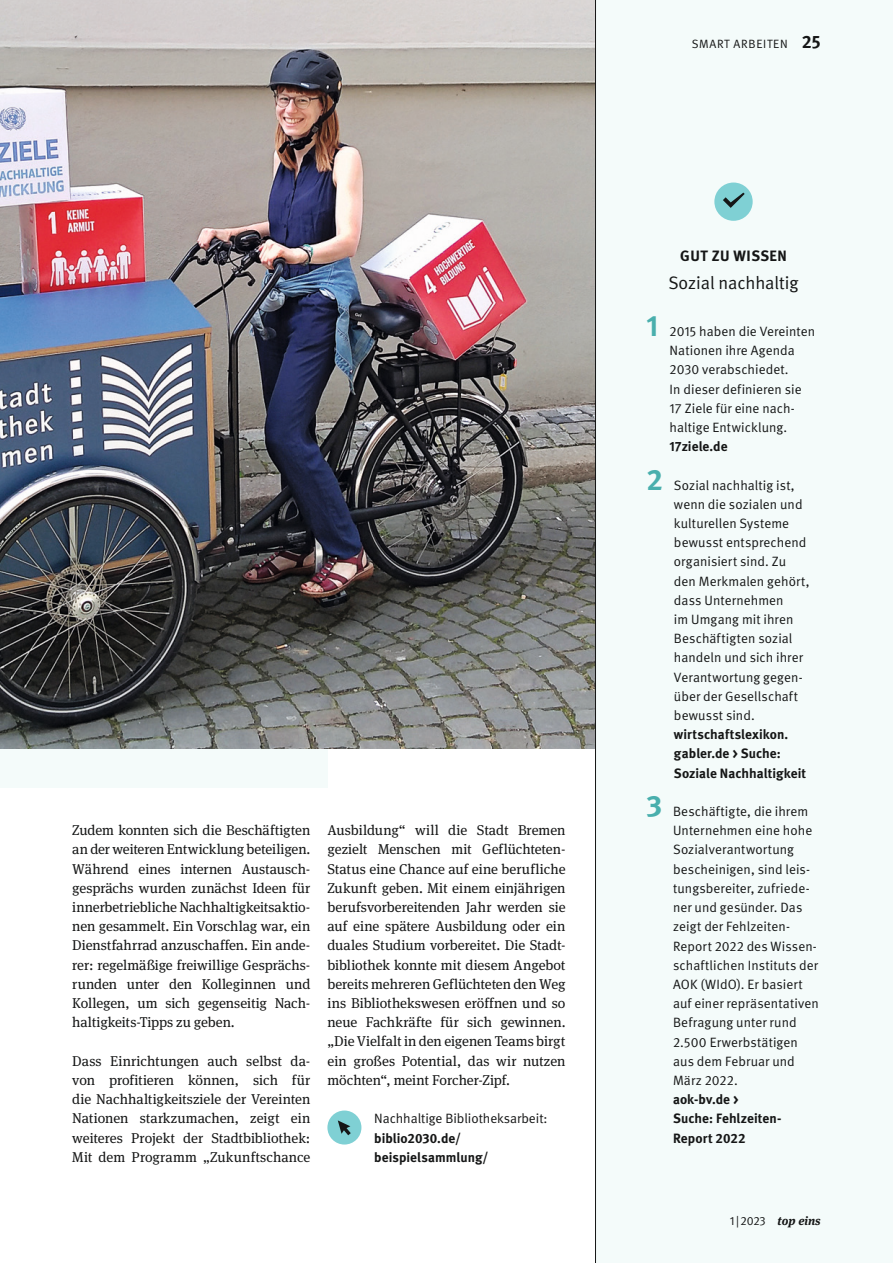
<style>
.page{position:relative;width:893px;height:1263px;background:#fff}
.page>*{position:absolute;margin:0;border:0;box-sizing:border-box;transform-origin:0 0}
.t1{font:18px "DGUV Meta";letter-spacing:-.005em;color:#151616}
.t2{font:700 15px "DGUV Meta";letter-spacing:.035em;color:#151616}
.t3{font:14.25px/19.2px "DGUV Meta Serif";letter-spacing:-.005em;color:#151616;text-align:justify}
.t4{font:13.5px/19.2px "DGUV Meta";letter-spacing:.005em;color:#151616}
.t5{font:700 13.5px/19.2px "DGUV Meta";letter-spacing:.005em;color:#151616}
.t6{font:12px "DGUV Meta";letter-spacing:.06em;color:#151616}
.t7{font:italic 700 12px "DGUV Meta Serif";color:#151616}
.s1{font-weight:700;font-size:18px}
.s2{font-weight:700;font-size:29.55px;color:#49afad}
.s3{font-weight:700}
.s4{font-family:"DGUV Meta";font-weight:400;font-style:normal}
</style>
<div class="page">
<div style="left:0;top:67px;width:327px;height:720px;background:#f4fbfa"></div>
<div style="left:596px;top:0;width:297px;height:1263px;background:#f4fbfa"></div>
<img style="left:0;top:0;width:595px;height:749px">
<hr style="left:595px;top:0;width:1px;height:1263px;background:#151616">
<div style="left:714px;top:183px;width:39px;height:38px;background:#7fd0d4;border-radius:50%"></div>
<svg style="left:723px;top:193px;width:22px;height:15px"></svg>
<div style="left:327px;top:1110px;width:34px;height:34px;background:#7fd0d4;border-radius:50%"></div>
<svg style="left:338px;top:1120px;width:13px;height:15px"></svg>
<p class="t3" style="left:72px;top:821px;width:240px">Zudem konnten sich die Beschäftigten an der weiteren Entwicklung beteiligen.<br>Während eines internen Austausch&shy;gesprächs wurden zunächst Ideen für innerbetriebliche Nachhaltigkeitsaktio&shy;nen gesammelt. Ein Vorschlag war, ein Dienstfahrrad anzuschaffen. Ein ande&shy;rer: regelmäßige freiwillige Gesprächs&shy;runden unter den Kolleginnen und Kollegen, um sich gegenseitig Nach&shy;haltigkeits-Tipps zu geben.</p>
<p class="t3" style="left:72px;top:1051px;width:240px">Dass Einrichtungen auch selbst da&shy;von profitieren können, sich für die Nachhaltigkeitsziele der Vereinten Nationen starkzumachen, zeigt ein weiteres Projekt der Stadtbibliothek:<br>Mit dem Programm „Zukunftschance</p>
<p class="t3" style="left:327px;top:821px;width:240px">Ausbildung“ will die Stadt Bremen gezielt Menschen mit Geflüchteten-Status eine Chance auf eine berufliche Zukunft geben. Mit einem einjährigen berufsvorbereitenden Jahr werden sie auf eine spätere Ausbildung oder ein duales Studium vorbereitet. Die Stadt&shy;bibliothek konnte mit diesem Angebot bereits mehreren Geflüchteten den Weg ins Bibliothekswesen eröffnen und so neue Fachkräfte für sich gewinnen. „Die Vielfalt in den eigenen Teams birgt ein großes Potential, das wir nutzen möchten“, meint Forcher-Zipf.</p>
<p class="t4" style="left:374px;top:1109px;width:175px">Nachhaltige Bibliotheksarbeit:</p>
<p class="t5" style="left:374px;top:1128px;width:116px">biblio2030.de/ beispielsammlung/</p>
<p class="t6" style="left:692px;top:37px;width:130px">SMART ARBEITEN <span class="s1">25</span></p>
<h4 class="t2" style="left:680px;top:247px;width:108px">GUT ZU WISSEN</h4>
<p class="t1" style="left:668px;top:272px;width:132px">Sozial nachhaltig</p>
<p class="t4" style="left:669px;top:322px;width:147px;text-indent:-23px"><span class="s2">1</span> 2015 haben die Vereinten<br>Nationen ihre Agenda<br>2030 verabschiedet.<br>In dieser definieren sie<br>17 Ziele für eine nach&shy;haltige Entwicklung.<br><span class="s3">17ziele.de</span></p>
<p class="t4" style="left:674px;top:476px;width:137px;text-indent:-28px"><span class="s2">2</span> Sozial nachhaltig ist, wenn die sozialen und kulturellen Systeme bewusst entsprechend organisiert sind. Zu den Merkmalen gehört, dass Unternehmen<br>im Umgang mit ihren<br>Beschäftigten sozial handeln und sich ihrer<br>Verantwortung gegen&shy;über der Gesellschaft bewusst sind. <span class="s3">wirtschaftslexikon. gabler.de &gt; Suche:<br>Soziale Nachhaltigkeit</span></p>
<p class="t4" style="left:673px;top:802px;width:147px;text-indent:-27px"><span class="s2">3</span> Beschäftigte, die ihrem<br>Unternehmen eine hohe<br>Sozialverantwortung bescheinigen, sind leis&shy;tungsbereiter, zufriede&shy;ner und gesünder. Das zeigt der Fehlzeiten-<br>Report 2022 des Wissen&shy;schaftlichen Instituts der<br>AOK (WIdO). Er basiert auf einer repräsentativen<br>Befragung unter rund<br>2.500 Erwerbstätigen aus dem Februar und<br>März 2022.<br><span class="s3">aok-bv.de &gt;<br>Suche: Fehlzeiten-<br>Report 2022</span></p>
<p class="t7" style="left:730px;top:1213px;width:92px"><span class="s4">1|2023</span> top eins</p>
</div>
